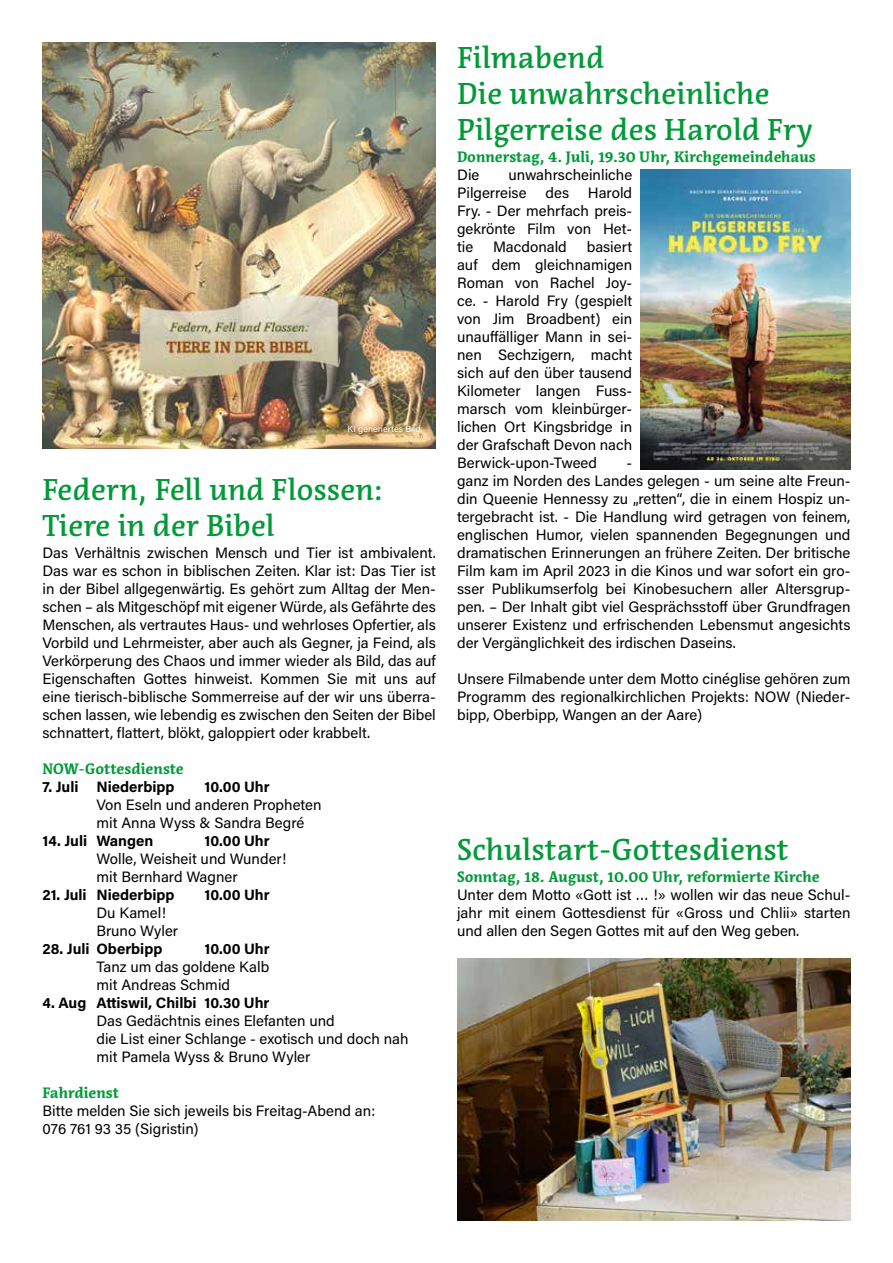
<style>
.page{position:relative;width:893px;height:1263px;background:#fff}
.page>*{position:absolute;margin:0;border:0;box-sizing:border-box;transform-origin:0 0}
.t1{font:500 30px/36px "Acuta";color:#029939}
.t2{font:15px/18px "Acumin Pro";color:#000}
.t3{font:700 15px "Acumin Pro";color:#000}
.t4{font:700 15px "Acuta";color:#029939}
.t5{font:9px "Acumin Pro";color:#fff}
</style>
<div class="page">
<img style="left:457px;top:958px;width:393px;height:262px">
<img style="left:43px;top:43px;width:393px;height:406px">
<img style="left:641px;top:169px;width:209px;height:300px">
<p class="t5" style="left:348px;top:423px;width:74px">KI generiertes Bild</p>
<h1 class="t1" style="left:43px;top:471px;width:342px">Federn, Fell und Flossen:<br>Tiere in der Bibel</h1>
<p class="t2" style="left:43px;top:543px;width:395px;text-align:justify">Das Verhältnis zwischen Mensch und Tier ist ambivalent.<br>Das war es schon in biblischen Zeiten. Klar ist: Das Tier ist in der Bibel allgegenwärtig. Es gehört zum Alltag der Men&shy;schen – als Mitgeschöpf mit eigener Würde, als Gefährte des Menschen, als vertrautes Haus- und wehrloses Opfertier, als Vorbild und Lehrmeister, aber auch als Gegner, ja Feind, als Verkörperung des Chaos und immer wieder als Bild, das auf Eigenschaften Gottes hinweist. Kommen Sie mit uns auf eine tierisch-biblische Sommerreise auf der wir uns überra&shy;schen lassen, wie lebendig es zwischen den Seiten der Bibel schnattert, flattert, blökt, galoppiert oder krabbelt.</p>
<p class="t4" style="left:43px;top:760px;width:143px">NOW-Gottesdienste</p>
<p class="t3" style="left:43px;top:776px;width:133px">7. Juli Niederbipp</p>
<p class="t3" style="left:205px;top:776px;width:67px">10.00 Uhr</p>
<p class="t2" style="left:97px;top:795px;width:227px">Von Eseln und anderen Propheten mit Anna Wyss &amp; Sandra Begré</p>
<p class="t3" style="left:43px;top:830px;width:112px">14. Juli Wangen</p>
<p class="t3" style="left:205px;top:830px;width:67px">10.00 Uhr</p>
<p class="t2" style="left:97px;top:849px;width:191px">Wolle, Weisheit und Wunder! mit Bernhard Wagner</p>
<p class="t3" style="left:43px;top:884px;width:133px">21. Juli Niederbipp</p>
<p class="t3" style="left:205px;top:884px;width:67px">10.00 Uhr</p>
<p class="t2" style="left:97px;top:903px;width:83px">Du Kamel!<br>Bruno Wyler</p>
<p class="t3" style="left:43px;top:938px;width:121px">28. Juli Oberbipp</p>
<p class="t3" style="left:205px;top:938px;width:67px">10.00 Uhr</p>
<p class="t2" style="left:97px;top:957px;width:174px">Tanz um das goldene Kalb mit Andreas Schmid</p>
<p class="t3" style="left:43px;top:992px;width:228px">4. Aug Attiswil, Chilbi 10.30 Uhr</p>
<p class="t2" style="left:97px;top:1011px;width:313px">Das Gedächtnis eines Elefanten und<br>die List einer Schlange - exotisch und doch nah mit Pamela Wyss &amp; Bruno Wyler</p>
<p class="t4" style="left:43px;top:1084px;width:78px">Fahrdienst</p>
<p class="t2" style="left:43px;top:1101px;width:334px">Bitte melden Sie sich jeweils bis Freitag-Abend an:<br>076 761 93 35 (Sigristin)</p>
<h1 class="t1" style="left:457px;top:39px;width:357px">Filmabend<br>Die unwahrscheinliche<br>Pilgerreise des Harold Fry</h1>
<p class="t4" style="left:457px;top:148px;width:360px">Donnerstag, 4. Juli, 19.30 Uhr, Kirchgemeindehaus</p>
<p class="t2" style="left:457px;top:165px;width:24px">Die</p>
<p class="t2" style="left:457px;top:165px;width:177px;text-indent:51px">unwahrscheinliche<br>Pilgerreise</p>
<p class="t2" style="left:457px;top:183px;width:177px;text-align:justify;text-indent:131px">Harold Fry. - Der mehrfach preis&shy;gekrönte Film von Het&shy;tie</p>
<p class="t2" style="left:545px;top:183px;width:25px">des</p>
<p class="t2" style="left:457px;top:237px;width:177px;text-align:justify;text-indent:130px">basiert auf dem gleichnamigen Roman von Rachel Joy&shy;ce. - Harold Fry (gespielt von Jim Broadbent) ein unauffälliger Mann in sei&shy;nen Sechzigern, macht sich auf den über tausend Kilometer langen Fuss&shy;marsch vom kleinbürger&shy;lichen Ort Kingsbridge in der Grafschaft Devon nach Berwick-upon-Tweed</p>
<p class="t2" style="left:493px;top:237px;width:75px">Macdonald</p>
<p class="t2" style="left:457px;top:453px;width:395px;text-indent:169px">-<br>ganz im Norden des Landes gelegen - um seine alte Freun&shy;din Queenie Hennessy zu „retten“, die in einem Hospiz un&shy;tergebracht ist. - Die Handlung wird getragen von feinem, englischen Humor, vielen spannenden Begegnungen und dramatischen Erinnerungen an frühere Zeiten. Der britische Film kam im April 2023 in die Kinos und war sofort ein gro&shy;sser Publikumserfolg bei Kinobesuchern aller Altersgrup&shy;pen. – Der Inhalt gibt viel Gesprächsstoff über Grundfragen unserer Existenz und erfrischenden Lebensmut angesichts der Vergänglichkeit des irdischen Daseins.</p>
<p class="t2" style="left:457px;top:669px;width:395px;text-align:justify">Unsere Filmabende unter dem Motto cinéglise gehören zum Programm des regionalkirchlichen Projekts: NOW (Nieder&shy;bipp, Oberbipp, Wangen an der Aare)</p>
<h1 class="t1" style="left:457px;top:831px;width:333px">Schulstart-Gottesdienst</h1>
<p class="t4" style="left:457px;top:868px;width:364px">Sonntag, 18. August, 10.00 Uhr, reformierte Kirche</p>
<p class="t2" style="left:457px;top:885px;width:395px;text-align:justify">Unter dem Motto «Gott ist … !» wollen wir das neue Schul&shy;jahr mit einem Gottesdienst für «Gross und Chlii» starten und allen den Segen Gottes mit auf den Weg geben.</p>
</div>
